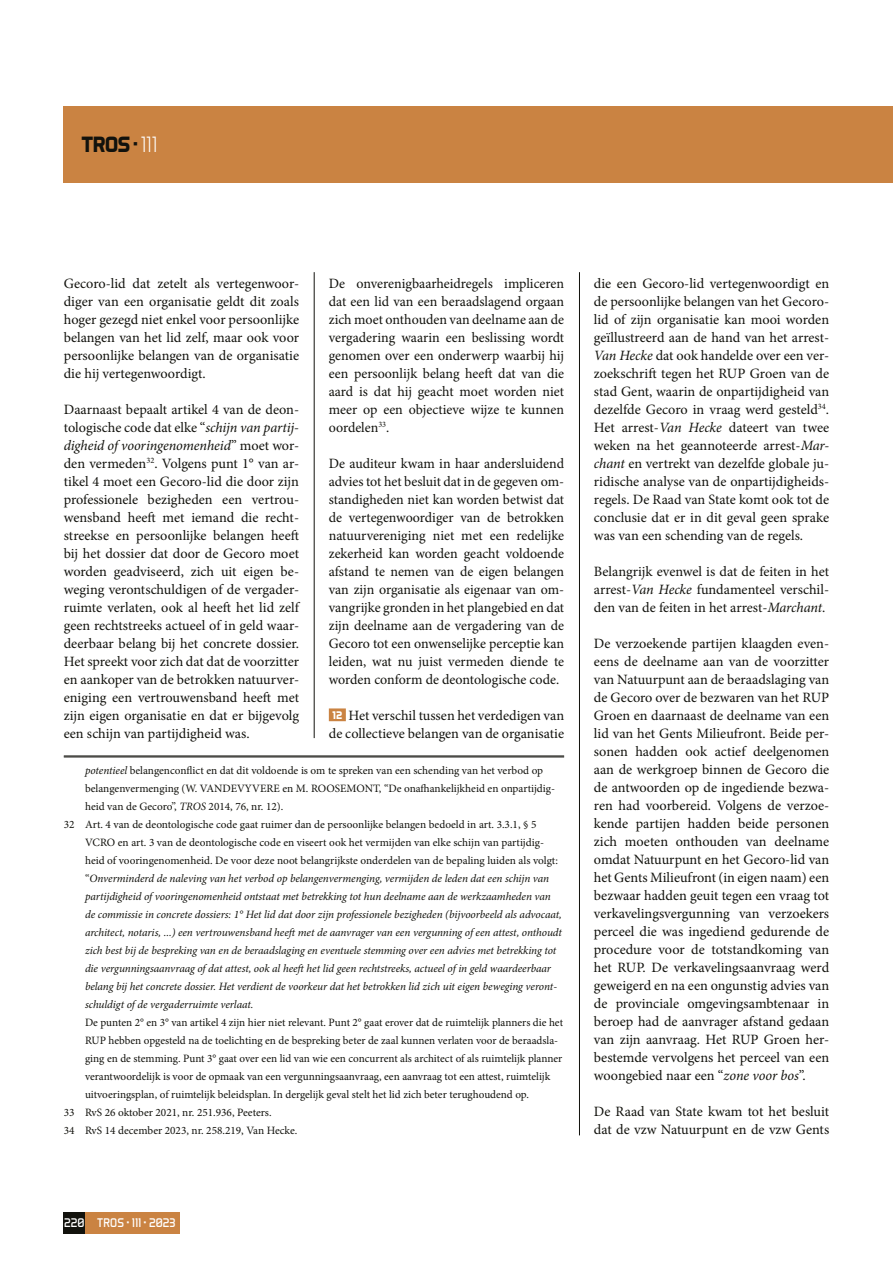
<style>
.page{position:relative;width:893px;height:1263px;background:#fff}
.page>*{position:absolute;margin:0;border:0;box-sizing:border-box;transform-origin:0 0}
.t1{font:700 22.5px "Aero Matics";color:#12120d}
.t2{font:14.25px/18px "Minion Pro";color:#12120d;text-align:justify}
.t3{font:12.75px "Aero Matics";color:#fff}
.t4{font:11.25px "Minion Pro";color:#12120d}
.t5{font:italic 11.25px "Minion Pro";letter-spacing:-.005em;color:#12120d}
.s1{font-weight:300;color:#fff}
.s2{font-style:italic}
.s3{font-family:"Aero Matics";font-weight:700;font-size:11.25px;color:#fff}
.s4{font-style:normal}
</style>
<div class="page">
<div style="left:329px;top:708px;width:17px;height:13px;background:#ca8342"></div>
<div style="left:64px;top:106px;width:829px;height:77px;background:#ca8342"></div>
<hr style="left:314px;top:272px;width:1px;height:466px;background:#12120d">
<hr style="left:579px;top:272px;width:1px;height:863px;background:#12120d">
<hr style="left:64px;top:755px;width:500px;height:1px;background:#12120d">
<hr style="left:64px;top:757px;width:500px;height:1px;background:#12120d">
<div style="left:64px;top:1212px;width:21px;height:21px;background:#12120d"></div>
<div style="left:85px;top:1212px;width:95px;height:21px;background:#ca8342"></div>
<h1 class="t1" style="left:81px;top:131px;width:78px">TROS • <span class="s1">111</span></h1>
<p class="t2" style="left:64px;top:275px;width:237px">Gecoro-lid dat zetelt als vertegenwoor&shy;diger van een organisatie geldt dit zoals hoger gezegd niet enkel voor persoonlijke belangen van het lid zelf, maar ook voor persoonlijke belangen van de organisatie die hij vertegenwoordigt.</p>
<p class="t2" style="left:64px;top:401px;width:237px">Daarnaast bepaalt artikel 4 van de deon&shy;tologische code dat elke “<span class="s2">schijn van partij&shy;digheid of vooringenomenheid</span>” moet wor&shy;den vermeden<sup>32</sup>. Volgens punt 1° van ar&shy;tikel 4 moet een Gecoro-lid die door zijn professionele bezigheden een vertrou&shy;wensband heeft met iemand die recht&shy;streekse en persoonlijke belangen heeft bij het dossier dat door de Gecoro moet worden geadviseerd, zich uit eigen be&shy;weging verontschuldigen of de vergader&shy;ruimte verlaten, ook al heeft het lid zelf geen rechtstreeks actueel of in geld waar&shy;deerbaar belang bij het concrete dossier.<br>Het spreekt voor zich dat dat de voorzitter en aankoper van de betrokken natuurver&shy;eniging een vertrouwensband heeft met zijn eigen organisatie en dat er bijgevolg een schijn van partijdigheid was.</p>
<p class="t2" style="left:329px;top:275px;width:237px">De onverenigbaarheidregels impliceren dat een lid van een beraadslagend orgaan zich moet onthouden van deelname aan de vergadering waarin een beslissing wordt genomen over een onderwerp waarbij hij een persoonlijk belang heeft dat van die aard is dat hij geacht moet worden niet meer op een objectieve wijze te kunnen oordelen<sup>33</sup>.</p>
<p class="t2" style="left:329px;top:455px;width:237px">De auditeur kwam in haar andersluidend advies tot het besluit dat in de gegeven om&shy;standigheden niet kan worden betwist dat de vertegenwoordiger van de betrokken natuurvereniging niet met een redelijke zekerheid kan worden geacht voldoende afstand te nemen van de eigen belangen van zijn organisatie als eigenaar van om&shy;vangrijke gronden in het plangebied en dat zijn deelname aan de vergadering van de Gecoro tot een onwenselijke perceptie kan leiden, wat nu juist vermeden diende te worden conform de deontologische code.</p>
<p class="t2" style="left:329px;top:707px;width:237px"><span class="s3">12</span> Het verschil tussen het verdedigen van de collectieve belangen van de organisatie</p>
<p class="t4" style="left:85px;top:763px;width:460px"><span class="s2">potentieel</span> belangenconflict en dat dit voldoende is om te spreken van een schending van het verbod op</p>
<p class="t4" style="left:85px;top:781px;width:472px">belangenvermenging (W. VANDEVYVERE en M. ROOSEMONT, “De onafhankelijkheid en onpartijdig-</p>
<p class="t4" style="left:85px;top:799px;width:200px">heid van de Gecoro”, <span class="s2">TROS</span> 2014, 76, nr. 12).</p>
<p class="t4" style="left:64px;top:817px;width:474px">32 Art. 4 van de deontologische code gaat ruimer dan de persoonlijke belangen bedoeld in art. 3.3.1, § 5</p>
<p class="t4" style="left:85px;top:835px;width:461px">VCRO en art. 3 van de deontologische code en viseert ook het vermijden van elke schijn van partijdig-</p>
<p class="t4" style="left:85px;top:853px;width:474px">heid of vooringenomenheid. De voor deze noot belangrijkste onderdelen van de bepaling luiden als volgt:</p>
<p class="t5" style="left:85px;top:871px;width:466px"><span class="s4">“</span>Onverminderd de naleving van het verbod op belangenvermenging, vermijden de leden dat een schijn van</p>
<p class="t5" style="left:85px;top:889px;width:467px">partijdigheid of vooringenomenheid ontstaat met betrekking tot hun deelname aan de werkzaamheden van</p>
<p class="t5" style="left:85px;top:907px;width:478px">de commissie in concrete dossiers: 1° Het lid dat door zijn professionele bezigheden (bijvoorbeeld als advocaat,</p>
<p class="t5" style="left:85px;top:925px;width:478px">architect, notaris, ...) een vertrouwensband heeft met de aanvrager van een vergunning of een attest, onthoudt</p>
<p class="t5" style="left:85px;top:943px;width:473px">zich best bij de bespreking van en de beraadslaging en eventuele stemming over een advies met betrekking tot</p>
<p class="t5" style="left:85px;top:961px;width:467px">die vergunningsaanvraag of dat attest, ook al heeft het lid geen rechtstreeks, actueel of in geld waardeerbaar</p>
<p class="t5" style="left:85px;top:979px;width:474px">belang bij het concrete dossier. Het verdient de voorkeur dat het betrokken lid zich uit eigen beweging veront-</p>
<p class="t5" style="left:85px;top:997px;width:170px">schuldigt of de vergaderruimte verlaat.</p>
<p class="t4" style="left:85px;top:1015px;width:480px">De punten 2° en 3° van artikel 4 zijn hier niet relevant. Punt 2° gaat erover dat de ruimtelijk planners die het</p>
<p class="t4" style="left:85px;top:1033px;width:475px">RUP hebben opgesteld na de toelichting en de bespreking beter de zaal kunnen verlaten voor de beraadsla-</p>
<p class="t4" style="left:85px;top:1051px;width:479px">ging en de stemming. Punt 3° gaat over een lid van wie een concurrent als architect of als ruimtelijk planner</p>
<p class="t4" style="left:85px;top:1069px;width:467px">verantwoordelijk is voor de opmaak van een vergunningsaanvraag, een aanvraag tot een attest, ruimtelijk</p>
<p class="t4" style="left:85px;top:1087px;width:445px">uitvoeringsplan, of ruimtelijk beleidsplan. In dergelijk geval stelt het lid zich beter terughoudend op.</p>
<p class="t4" style="left:64px;top:1105px;width:209px">33 RvS 26 oktober 2021, nr. 251.936, Peeters.</p>
<p class="t4" style="left:64px;top:1123px;width:235px">34 RvS 14 december 2023, nr. 258.219, Van Hecke.</p>
<p class="t2" style="left:594px;top:275px;width:237px">die een Gecoro-lid vertegenwoordigt en de persoonlijke belangen van het Gecoro&shy;lid of zijn organisatie kan mooi worden geïllustreerd aan de hand van het arrest-<span class="s2">Van Hecke</span> dat ook handelde over een ver&shy;zoekschrift tegen het RUP Groen van de stad Gent, waarin de onpartijdigheid van dezelfde Gecoro in vraag werd gesteld<sup>34</sup>.<br>Het arrest-<span class="s2">Van Hecke</span> dateert van twee weken na het geannoteerde arrest-<span class="s2">Mar&shy;chant</span> en vertrekt van dezelfde globale ju&shy;ridische analyse van de onpartijdigheids&shy;regels. De Raad van State komt ook tot de conclusie dat er in dit geval geen sprake was van een schending van de regels.</p>
<p class="t2" style="left:594px;top:562px;width:237px">Belangrijk evenwel is dat de feiten in het arrest-<span class="s2">Van Hecke</span> fundamenteel verschil&shy;den van de feiten in het arrest-<span class="s2">Marchant</span>.</p>
<p class="t2" style="left:594px;top:634px;width:237px">De verzoekende partijen klaagden even&shy;eens de deelname aan van de voorzitter van Natuurpunt aan de beraadslaging van de Gecoro over de bezwaren van het RUP Groen en daarnaast de deelname van een lid van het Gents Milieufront. Beide per&shy;sonen hadden ook actief deelgenomen aan de werkgroep binnen de Gecoro die de antwoorden op de ingediende bezwa&shy;ren had voorbereid. Volgens de verzoe&shy;kende partijen hadden beide personen zich moeten onthouden van deelname omdat Natuurpunt en het Gecoro-lid van het Gents Milieufront (in eigen naam) een bezwaar hadden geuit tegen een vraag tot verkavelingsvergunning van verzoekers perceel die was ingediend gedurende de procedure voor de totstandkoming van het RUP. De verkavelingsaanvraag werd geweigerd en na een ongunstig advies van de provinciale omgevingsambtenaar in beroep had de aanvrager afstand gedaan van zijn aanvraag. Het RUP Groen her&shy;bestemde vervolgens het perceel van een woongebied naar een “<span class="s2">zone voor bos</span>”.</p>
<p class="t2" style="left:594px;top:1102px;width:237px">De Raad van State kwam tot het besluit dat de vzw Natuurpunt en de vzw Gents</p>
<p class="t3" style="left:64px;top:1215px;width:113px">220 TROS • 111 • 2023</p>
</div>
